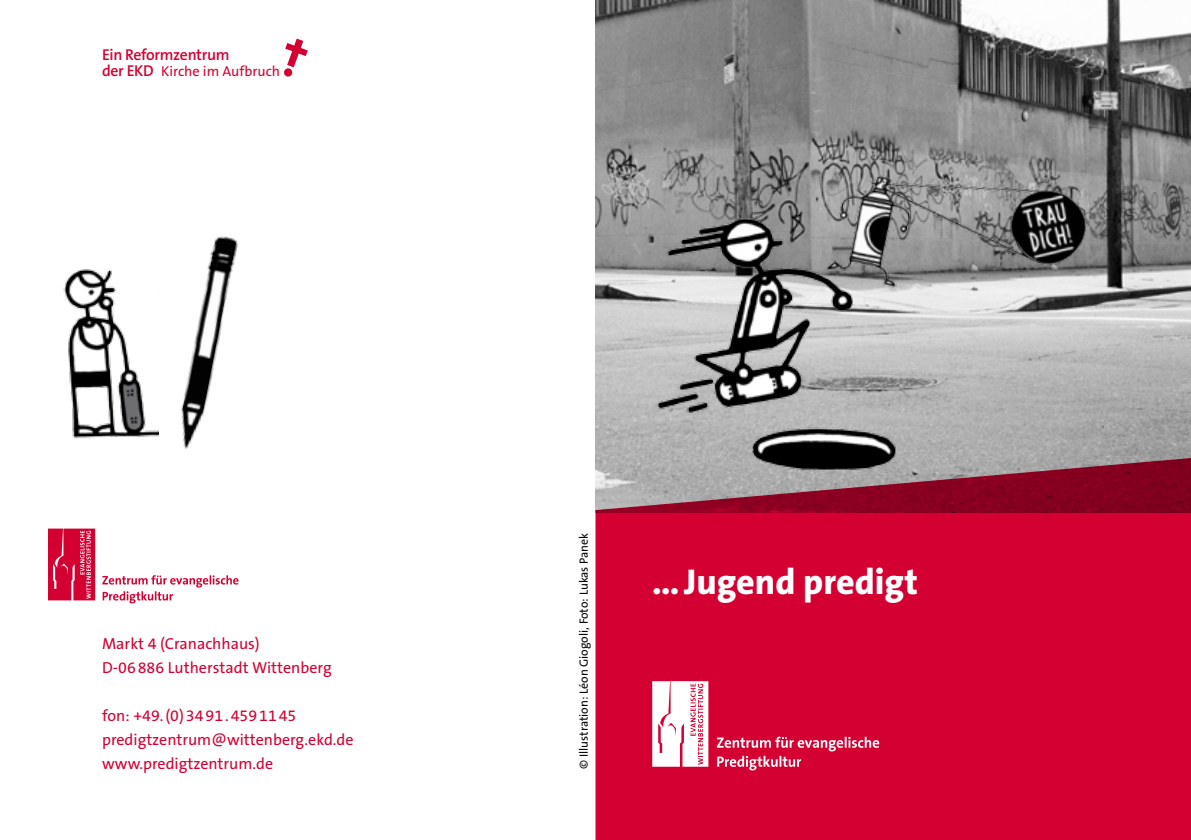
<style>
.page{position:relative;width:1191px;height:840px;background:#fff}
.page>*{position:absolute;margin:0;border:0;box-sizing:border-box;transform-origin:0 0}
.t1{font:800 36px "The Sans B8";color:#fff}
.t2{font:16px/24px "The Sans B5 Plain";color:#d40032}
.t3{font:600 15.8px "The Sans B6";letter-spacing:-.02em;color:#d40032}
.t4{font:14.4px "The Sans B5 Plain";color:#d40032}
.t5{font:12px "The Sans B5 Plain";color:#000}
.s1{font-family:"The Sans B6";font-weight:600;font-size:15.8px}
</style>
<div class="page">
<img style="left:595px;top:0;width:596px;height:456px">
<svg style="left:102px;top:575px;width:137px;height:28px"></svg>
<svg style="left:48px;top:528px;width:47px;height:72px;background:#d91f4b"></svg>
<svg style="left:595px;top:456px;width:596px;height:383px;background:#cb0a38"></svg>
<svg style="left:717px;top:736px;width:162px;height:34px;background:#dc3059"></svg>
<svg style="left:652px;top:680px;width:56px;height:86px"></svg>
<svg style="left:284px;top:39px;width:24px;height:38px"></svg>
<img style="left:649px;top:204px;width:208px;height:216px">
<img style="left:737px;top:415px;width:173px;height:65px">
<img style="left:811px;top:153px;width:287px;height:142px">
<img style="left:1006px;top:185px;width:84px;height:85px">
<img style="left:180px;top:236px;width:58px;height:213px">
<img style="left:63px;top:269px;width:96px;height:170px">
<p class="t3" style="left:102px;top:46px;width:129px">Ein Reformzentrum</p>
<p class="t4" style="left:102px;top:63px;width:180px"><span class="s1">der EKD</span> Kirche im Aufbruch</p>
<p class="t2" style="left:102px;top:632px;width:231px">Markt 4 (Cranachhaus)<br>D-06886 Lutherstadt Wittenberg</p>
<p class="t2" style="left:102px;top:704px;width:253px">fon: +49.(0)3491.4591145 predigtzentrum@wittenberg.ekd.de www.predigtzentrum.de</p>
<p class="t5" style="left:577px;top:768px;width:237px;rotate:-90deg">© Illustration: Léon Giogoli, Foto: Lukas Panek</p>
<h1 class="t1" style="left:652px;top:562px;width:267px">…Jugend predigt</h1>
</div>
